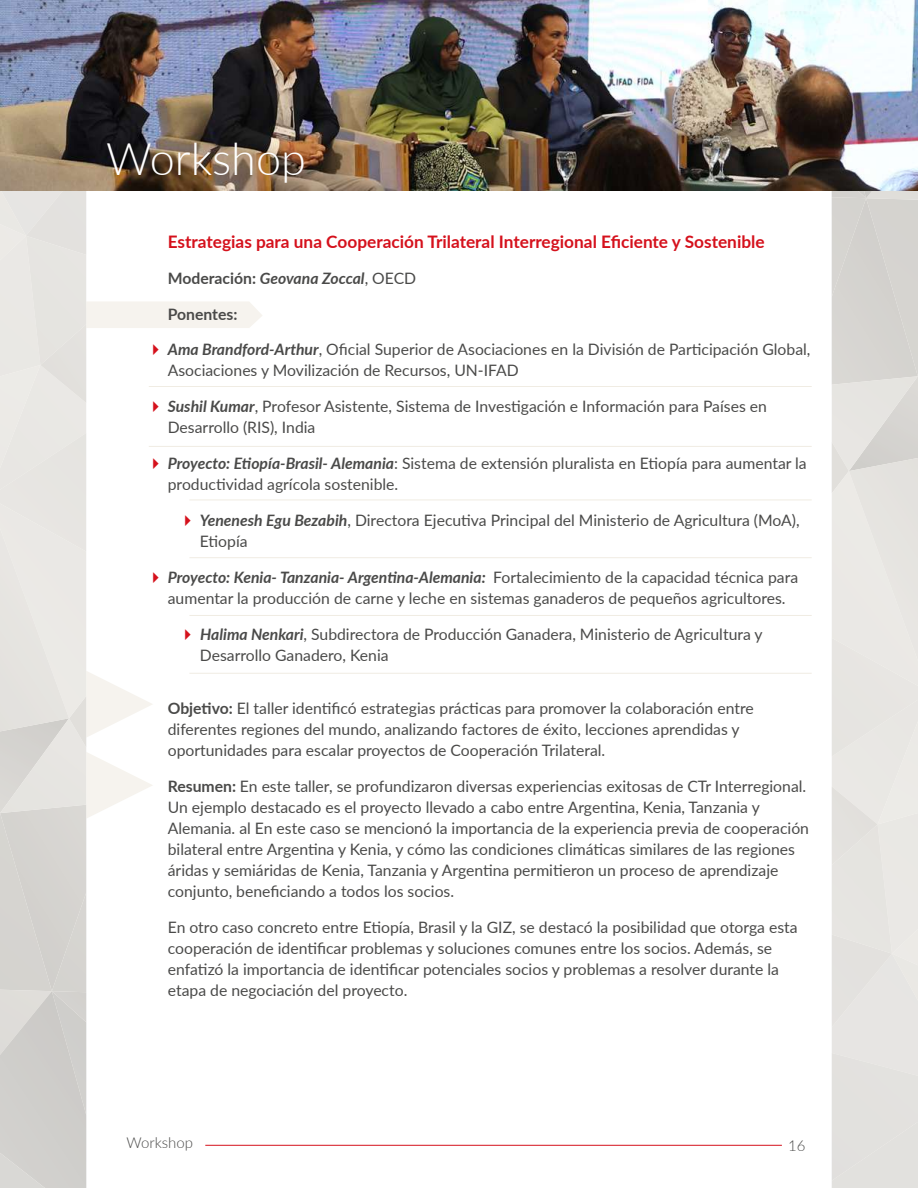
<style>
.page{position:relative;width:918px;height:1188px;background:#fff}
.page>*{position:absolute;margin:0;border:0;box-sizing:border-box;transform-origin:0 0}
.t1{font:300 45px "Lato";color:#fff}
.t2{font:700 17.25px "Lato";color:#d5111c}
.t3{font:15.75px/21px "Lato";color:#4a4a49}
.t4{font:italic 700 15.75px "Lato";letter-spacing:-.005em;color:#4a4a49}
.t5{font:700 15.75px "Lato";color:#4a4a49}
.t6{font:300 15px "Lato";color:#4a4a49}
.s1{font-style:normal}
.s2{font-weight:400;font-style:normal}
.s3{font-weight:700;font-style:italic}
.s4{font-weight:700}
</style>
<div class="page">
<hr style="left:205px;top:1145px;width:577px;height:1px;background:#d5111c">
<svg style="left:832px;top:190px;width:86px;height:998px;fill:#e6e4e1"></svg>
<img style="left:263px;top:0;width:655px;height:190px">
<hr style="left:149px;top:386px;width:663px;height:1px;background:#f0ece3">
<hr style="left:149px;top:446px;width:663px;height:1px;background:#f0ece3">
<hr style="left:189px;top:500px;width:623px;height:1px;background:#f0ece3">
<hr style="left:189px;top:557px;width:623px;height:1px;background:#f0ece3">
<hr style="left:189px;top:615px;width:623px;height:1px;background:#f0ece3">
<hr style="left:189px;top:673px;width:623px;height:1px;background:#f0ece3">
<svg style="left:0;top:0;width:263px;height:1188px"></svg>
<h1 class="t1" style="left:106px;top:127px;width:201px">Workshop</h1>
<p class="t2" style="left:168px;top:229px;width:598px">Estrategias para una Cooperación Trilateral Interregional Eficiente y Sostenible</p>
<p class="t4" style="left:168px;top:266px;width:250px"><span class="s1">Moderación:</span> Geovana Zoccal<span class="s2">, OECD</span></p>
<p class="t5" style="left:168px;top:302px;width:71px">Ponentes:</p>
<p class="t3" style="left:168px;top:339px;width:644px"><span class="s3">Ama Brandford-Arthur</span>, Oficial Superior de Asociaciones en la División de Participación Global,<br>Asociaciones y Movilización de Recursos, UN-IFAD</p>
<p class="t3" style="left:168px;top:395px;width:601px"><span class="s3">Sushil Kumar</span>, Profesor Asistente, Sistema de Investigación e Información para Países en<br>Desarrollo (RIS), India</p>
<p class="t3" style="left:168px;top:452px;width:641px"><span class="s3">Proyecto: Etiopía-Brasil- Alemania</span>: Sistema de extensión pluralista en Etiopía para aumentar la productividad agrícola sostenible.</p>
<p class="t3" style="left:200px;top:509px;width:601px"><span class="s3">Yenenesh Egu Bezabih</span>, Directora Ejecutiva Principal del Ministerio de Agricultura (MoA),<br>Etiopía</p>
<p class="t3" style="left:168px;top:566px;width:632px"><span class="s3">Proyecto: Kenia- Tanzania- Argentina-Alemania:</span> Fortalecimiento de la capacidad técnica para aumentar la producción de carne y leche en sistemas ganaderos de pequeños agricultores.</p>
<p class="t3" style="left:200px;top:623px;width:564px"><span class="s3">Halima Nenkari</span>, Subdirectora de Producción Ganadera, Ministerio de Agricultura y<br>Desarrollo Ganadero, Kenia</p>
<p class="t3" style="left:168px;top:697px;width:588px"><span class="s4">Objetivo:</span> El taller identificó estrategias prácticas para promover la colaboración entre diferentes regiones del mundo, analizando factores de éxito, lecciones aprendidas y oportunidades para escalar proyectos de Cooperación Trilateral.</p>
<p class="t3" style="left:168px;top:775px;width:643px"><span class="s4">Resumen:</span> En este taller, se profundizaron diversas experiencias exitosas de CTr Interregional.<br>Un ejemplo destacado es el proyecto llevado a cabo entre Argentina, Kenia, Tanzania y Alemania. al En este caso se mencionó la importancia de la experiencia previa de cooperación bilateral entre Argentina y Kenia, y cómo las condiciones climáticas similares de las regiones áridas y semiáridas de Kenia, Tanzania y Argentina permitieron un proceso de aprendizaje conjunto, beneficiando a todos los socios.</p>
<p class="t3" style="left:168px;top:916px;width:631px">En otro caso concreto entre Etiopía, Brasil y la GIZ, se destacó la posibilidad que otorga esta cooperación de identificar problemas y soluciones comunes entre los socios. Además, se enfatizó la importancia de identificar potenciales socios y problemas a resolver durante la etapa de negociación del proyecto.</p>
<p class="t6" style="left:127px;top:1133px;width:68px">Workshop</p>
<p class="t6" style="left:788px;top:1135px;width:19px">16</p>
</div>
